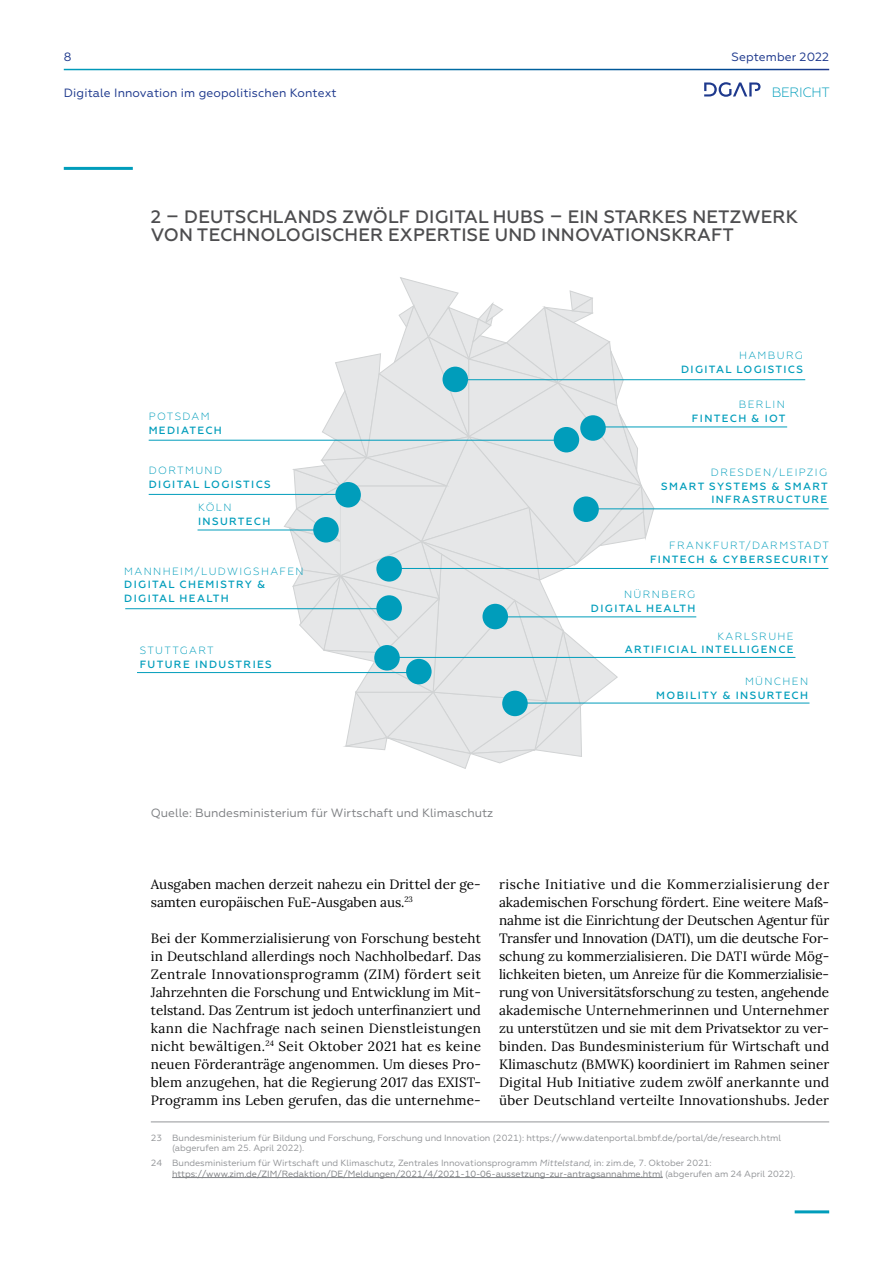
<style>
.page{position:relative;width:893px;height:1263px;background:#fff}
.page>*{position:absolute;margin:0;border:0;box-sizing:border-box;transform-origin:0 0}
.t1{font:500 18px/18px "Geometria";letter-spacing:.01em;color:#4d4d4f}
.t2{font:13.5px/18px "Lora";letter-spacing:.01em;color:#000;text-align:justify}
.t3{font:300 13.5px "Geometria";letter-spacing:-.025em;color:#009dbb}
.t4{font:12px "Geometria";letter-spacing:.01em;color:#1e398d}
.t5{font:12px "Geometria";color:#808285}
.t6{font:500 10.5px/13.5px "Geometria";letter-spacing:.13em;color:#009dbb;text-align:right}
.t7{font:300 10.5px "Geometria";letter-spacing:.13em;color:#009dbb}
.t8{font:9px/10.5px "Geometria";letter-spacing:-.005em;color:#939598}
.s1{font-style:italic}
.s2{color:#808285}
</style>
<div class="page">
<svg style="left:704px;top:82px;width:56px;height:15px"></svg>
<hr style="left:64px;top:167px;width:69px;height:3px;background:#009dbb">
<hr style="left:795px;top:1210px;width:34px;height:3px;background:#009dbb">
<hr style="left:151px;top:1122px;width:678px;height:1px;background:#939598">
<hr style="left:172px;top:1177px;width:491px;height:1px;background:#808285">
<svg style="left:284px;top:277px;width:370px;height:492px"></svg>
<div style="left:442px;top:367px;width:26px;height:25px;background:#009dbb;border-radius:50%"></div>
<div style="left:580px;top:415px;width:26px;height:26px;background:#009dbb;border-radius:50%"></div>
<div style="left:554px;top:427px;width:25px;height:25px;background:#009dbb;border-radius:50%"></div>
<div style="left:335px;top:482px;width:26px;height:25px;background:#009dbb;border-radius:50%"></div>
<div style="left:313px;top:517px;width:26px;height:25px;background:#009dbb;border-radius:50%"></div>
<div style="left:573px;top:496px;width:26px;height:26px;background:#009dbb;border-radius:50%"></div>
<div style="left:376px;top:556px;width:26px;height:26px;background:#009dbb;border-radius:50%"></div>
<div style="left:376px;top:595px;width:26px;height:26px;background:#009dbb;border-radius:50%"></div>
<div style="left:482px;top:604px;width:26px;height:25px;background:#009dbb;border-radius:50%"></div>
<div style="left:374px;top:645px;width:26px;height:25px;background:#009dbb;border-radius:50%"></div>
<div style="left:406px;top:659px;width:26px;height:25px;background:#009dbb;border-radius:50%"></div>
<div style="left:502px;top:691px;width:26px;height:25px;background:#009dbb;border-radius:50%"></div>
<hr style="left:452px;top:379px;width:353px;height:1px;background:#009dbb">
<hr style="left:593px;top:427px;width:194px;height:1px;background:#009dbb">
<hr style="left:593px;top:508px;width:236px;height:1px;background:#009dbb">
<hr style="left:490px;top:616px;width:206px;height:1px;background:#009dbb">
<hr style="left:125px;top:608px;width:265px;height:1px;background:#009dbb">
<hr style="left:198px;top:530px;width:128px;height:1px;background:#009dbb">
<hr style="left:149px;top:494px;width:199px;height:1px;background:#009dbb">
<hr style="left:149px;top:440px;width:417px;height:1px;background:#009dbb">
<hr style="left:514px;top:703px;width:295px;height:1px;background:#009dbb">
<hr style="left:137px;top:672px;width:282px;height:1px;background:#009dbb">
<hr style="left:387px;top:657px;width:408px;height:1px;background:#009dbb">
<hr style="left:387px;top:568px;width:441px;height:1px;background:#009dbb">
<p class="t4" style="left:64px;top:49px;width:9px">8</p>
<p class="t4" style="left:64px;top:85px;width:274px">Digitale Innovation im geopolitischen Kontext</p>
<p class="t4" style="left:731px;top:49px;width:99px">September 2022</p>
<p class="t3" style="left:772px;top:84px;width:59px">BERICHT</p>
<h1 class="t1" style="left:151px;top:207px;width:649px">2 – DEUTSCHLANDS ZWÖLF DIGITAL HUBS – EIN STARKES NETZWERK<br>VON TECHNOLOGISCHER EXPERTISE UND INNOVATIONSKRAFT</h1>
<p class="t7" style="left:149px;top:411px;width:62px">POTSDAM</p>
<p class="t6" style="left:149px;top:423px;width:75px">MEDIATECH</p>
<p class="t7" style="left:149px;top:465px;width:75px">DORTMUND</p>
<p class="t6" style="left:149px;top:478px;width:124px">DIGITAL LOGISTICS</p>
<p class="t7" style="left:198px;top:501px;width:35px">KÖLN</p>
<p class="t6" style="left:198px;top:514px;width:74px">INSURTECH</p>
<p class="t7" style="left:124px;top:565px;width:181px">MANNHEIM/LUDWIGSHAFEN</p>
<p class="t6" style="left:124px;top:578px;width:142px;text-align:left">DIGITAL CHEMISTRY &amp;<br>DIGITAL HEALTH</p>
<p class="t7" style="left:739px;top:350px;width:66px">HAMBURG</p>
<p class="t6" style="left:681px;top:363px;width:124px">DIGITAL LOGISTICS</p>
<p class="t7" style="left:739px;top:399px;width:48px">BERLIN</p>
<p class="t6" style="left:692px;top:412px;width:95px">FINTECH &amp; IOT</p>
<p class="t7" style="left:711px;top:467px;width:118px">DRESDEN/LEIPZIG</p>
<p class="t6" style="left:661px;top:480px;width:168px">SMART SYSTEMS &amp; SMART<br>INFRASTRUCTURE</p>
<p class="t7" style="left:669px;top:540px;width:161px">FRANKFURT/DARMSTADT</p>
<p class="t6" style="left:650px;top:553px;width:180px">FINTECH &amp; CYBERSECURITY</p>
<p class="t7" style="left:624px;top:588px;width:73px">NÜRNBERG</p>
<p class="t6" style="left:591px;top:601px;width:106px">DIGITAL HEALTH</p>
<p class="t7" style="left:717px;top:630px;width:78px">KARLSRUHE</p>
<p class="t7" style="left:140px;top:645px;width:76px">STUTTGART</p>
<p class="t6" style="left:625px;top:643px;width:170px">ARTIFICIAL INTELLIGENCE</p>
<p class="t6" style="left:140px;top:657px;width:134px">FUTURE INDUSTRIES</p>
<p class="t5" style="left:151px;top:805px;width:344px">Quelle: Bundesministerium für Wirtschaft und Klimaschutz</p>
<p class="t7" style="left:745px;top:676px;width:65px">MÜNCHEN</p>
<p class="t6" style="left:656px;top:688px;width:153px">MOBILITY &amp; INSURTECH</p>
<p class="t2" style="left:151px;top:874px;width:332px">Ausgaben machen derzeit nahezu ein Drittel der ge&shy;samten europäischen FuE-Ausgaben aus.<sup>23</sup></p>
<p class="t2" style="left:151px;top:928px;width:332px">Bei der Kommerzialisierung von Forschung besteht in Deutschland allerdings noch Nachholbedarf. Das Zentrale Innovationsprogramm (ZIM) fördert seit Jahrzehnten die Forschung und Entwicklung im Mit&shy;telstand. Das Zentrum ist jedoch unterfinanziert und kann die Nachfrage nach seinen Dienstleistungen nicht bewältigen.<sup>24</sup> Seit Oktober 2021 hat es keine neuen Förderanträge angenommen. Um dieses Pro&shy;blem anzugehen, hat die Regierung 2017 das EXIST-Programm ins Leben gerufen, das die unternehme-</p>
<p class="t8" style="left:172px;top:1132px;width:611px;text-indent:-21px">23 Bundesministerium für Bildung und Forschung, Forschung und Innovation (2021): https://www.datenportal.bmbf.de/portal/de/research.html (abgerufen am 25. April 2022).</p>
<p class="t8" style="left:172px;top:1158px;width:625px;text-indent:-21px">24 Bundesministerium für Wirtschaft und Klimaschutz, Zentrales Innovationsprogramm <span class="s1">Mittelstand</span>, in: zim.de, 7. Oktober 2021: <span class="s2">https://www.zim.de/ZIM/Redaktion/DE/Meldungen/2021/4/2021-10-06-aussetzung-zur-antragsannahme.html</span> (abgerufen am 24 April 2022).</p>
<p class="t2" style="left:499px;top:874px;width:332px">rische Initiative und die Kommerzialisierung der akademischen Forschung fördert. Eine weitere Maß&shy;nahme ist die Einrichtung der Deutschen Agentur für Transfer und Innovation (DATI), um die deutsche For&shy;schung zu kommerzialisieren. Die DATI würde Mög&shy;lichkeiten bieten, um Anreize für die Kommerzialisie&shy;rung von Universitätsforschung zu testen, angehende akademische Unternehmerinnen und Unternehmer zu unterstützen und sie mit dem Privatsektor zu ver&shy;binden. Das Bundesministerium für Wirtschaft und Klimaschutz (BMWK) koordiniert im Rahmen seiner Digital Hub Initiative zudem zwölf anerkannte und über Deutschland verteilte Innovationshubs. Jeder</p>
</div>
